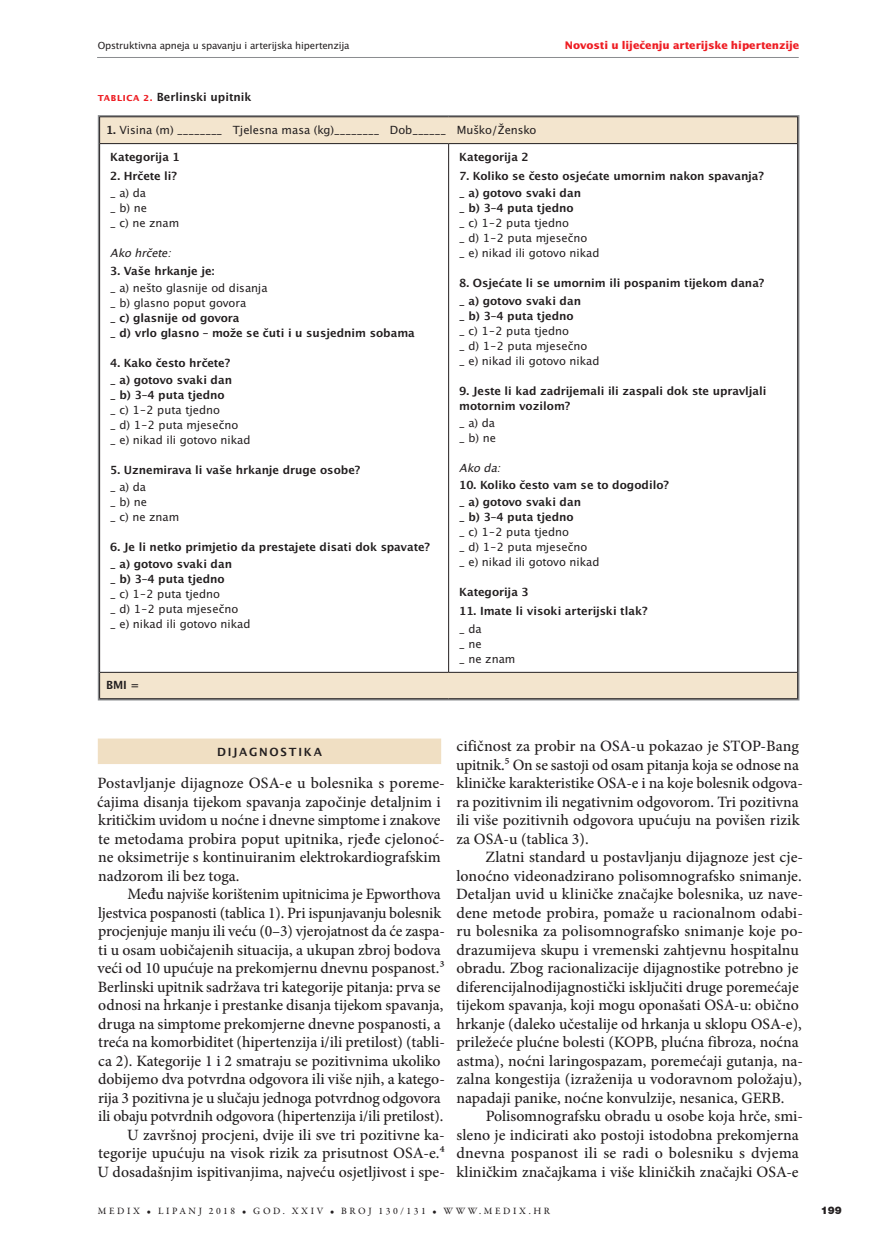
<style>
.page{position:relative;width:893px;height:1255px;background:#fff}
.page>*{position:absolute;margin:0;border:0;box-sizing:border-box;transform-origin:0 0}
.cl_NORMAL{font:500 15.75px/18.5px "Minion Pro";color:#231f20}
.cl_1__odlomak{font:500 15.75px/18.5px "Minion Pro";color:#231f20}
.tb_Podaci{font:11.25px/15px "Lucida San Dem";color:#231f20}
.tb_Podaci-2{font:11.25px "Lucida San Rom";color:#231f20}
.sl_sh_Naslov{font:11.25px "Lucida San Dem";color:#231f20}
.tb_Podaci-3{font:11.25px "Lucida San Rom Ita";letter-spacing:-.02em;color:#231f20}
.cl_Cjelina_1_red{font:11.25px "Lucida San Dem";letter-spacing:.155em;color:#231f20}
.t1{font:700 10.5px "Lucida San";color:#ee1d23}
.t2{font:900 10.5px "Helvetica Neue LT Pro";color:#231f20}
.t3{font:9.75px "Lucida San Rom";letter-spacing:-.015em;color:#231f20}
.t4{font:500 9.75px "Garamond Premr Pro";letter-spacing:.27em;color:#231f20}
.s1{font-family:"Lucida San";font-weight:700;font-size:8.25px;color:#ee1d23}
.s2{font-family:"Lucida San Dem"}
</style>
<div class="page">
<hr style="left:97px;top:57px;width:702px;height:1px;background:#8a8c8f">
<div style="left:98px;top:738px;width:343px;height:26px;background:#f0dfc3"></div>
<svg style="left:100px;top:117px;width:697px;height:581px"></svg>
<hr style="left:99px;top:116px;width:350px;height:1px;background:#231f20">
<svg style="left:99px;top:117px;width:1px;height:26px"></svg>
<hr style="left:449px;top:116px;width:349px;height:1px;background:#231f20">
<svg style="left:797px;top:117px;width:1px;height:26px"></svg>
<hr style="left:99px;top:143px;width:350px;height:1px;background:#231f20">
<hr style="left:99px;top:144px;width:1px;height:528px;background:#231f20">
<hr style="left:449px;top:143px;width:349px;height:1px;background:#231f20">
<hr style="left:448px;top:144px;width:1px;height:528px;background:#231f20">
<hr style="left:797px;top:144px;width:1px;height:528px;background:#231f20">
<hr style="left:99px;top:672px;width:350px;height:1px;background:#231f20">
<svg style="left:99px;top:672px;width:1px;height:26px"></svg>
<hr style="left:449px;top:672px;width:349px;height:1px;background:#231f20">
<svg style="left:797px;top:672px;width:1px;height:26px"></svg>
<hr style="left:99px;top:698px;width:350px;height:1px;background:#231f20">
<hr style="left:449px;top:698px;width:349px;height:1px;background:#231f20">
<p class="t3" style="left:98px;top:39px;width:253px">Opstruktivna apneja u spavanju i arterijska hipertenzija</p>
<p class="t1" style="left:565px;top:38px;width:236px">Novosti u liječenju arterijske hipertenzije</p>
<p class="sl_sh_Naslov" style="left:98px;top:90px;width:155px"><span class="s1">TABLICA 2.</span> Berlinski upitnik</p>
<p class="tb_Podaci-2" style="left:106px;top:123px;width:432px"><span class="s2">1.</span> Visina (m) ________ Tjelesna masa (kg)________ Dob______ Muško/Žensko</p>
<p class="tb_Podaci" style="left:110px;top:150px;width:71px">Kategorija 1</p>
<p class="tb_Podaci" style="left:110px;top:169px;width:68px">2. Hrčete li?</p>
<p class="tb_Podaci-2" style="left:110px;top:186px;width:37px">_ a) da</p>
<p class="tb_Podaci-2" style="left:110px;top:201px;width:38px">_ b) ne</p>
<p class="tb_Podaci-2" style="left:110px;top:216px;width:71px">_ c) ne znam</p>
<p class="tb_Podaci-3" style="left:110px;top:246px;width:62px">Ako hrčete:</p>
<p class="tb_Podaci" style="left:110px;top:264px;width:106px">3. Vaše hrkanje je:</p>
<p class="tb_Podaci-2" style="left:110px;top:280px;width:159px">_ a) nešto glasnije od disanja</p>
<p class="tb_Podaci-2" style="left:110px;top:295px;width:138px">_ b) glasno poput govora</p>
<p class="tb_Podaci" style="left:110px;top:311px;width:131px">_ c) glasnije od govora</p>
<p class="tb_Podaci" style="left:110px;top:326px;width:306px">_ d) vrlo glasno – može se čuti i u susjednim sobama</p>
<p class="tb_Podaci" style="left:110px;top:356px;width:122px">4. Kako često hrčete?</p>
<p class="tb_Podaci" style="left:110px;top:373px;width:123px">_ a) gotovo svaki dan</p>
<p class="tb_Podaci" style="left:110px;top:388px;width:116px">_ b) 3–4 puta tjedno</p>
<p class="tb_Podaci-2" style="left:110px;top:403px;width:111px">_ c) 1–2 puta tjedno</p>
<p class="tb_Podaci-2" style="left:110px;top:418px;width:130px">_ d) 1–2 puta mjesečno</p>
<p class="tb_Podaci-2" style="left:110px;top:433px;width:142px">_ e) nikad ili gotovo nikad</p>
<p class="tb_Podaci" style="left:110px;top:463px;width:252px">5. Uznemirava li vaše hrkanje druge osobe?</p>
<p class="tb_Podaci-2" style="left:110px;top:480px;width:37px">_ a) da</p>
<p class="tb_Podaci-2" style="left:110px;top:495px;width:38px">_ b) ne</p>
<p class="tb_Podaci-2" style="left:110px;top:510px;width:71px">_ c) ne znam</p>
<p class="tb_Podaci" style="left:110px;top:540px;width:321px">6. Je li netko primjetio da prestajete disati dok spavate?</p>
<p class="tb_Podaci" style="left:110px;top:557px;width:123px">_ a) gotovo svaki dan</p>
<p class="tb_Podaci" style="left:110px;top:572px;width:116px">_ b) 3–4 puta tjedno</p>
<p class="tb_Podaci-2" style="left:110px;top:587px;width:111px">_ c) 1–2 puta tjedno</p>
<p class="tb_Podaci-2" style="left:110px;top:602px;width:130px">_ d) 1–2 puta mjesečno</p>
<p class="tb_Podaci-2" style="left:110px;top:617px;width:142px">_ e) nikad ili gotovo nikad</p>
<p class="tb_Podaci" style="left:459px;top:150px;width:71px">Kategorija 2</p>
<p class="tb_Podaci" style="left:459px;top:169px;width:306px">7. Koliko se često osjećate umornim nakon spavanja?</p>
<p class="tb_Podaci" style="left:459px;top:187px;width:123px">_ a) gotovo svaki dan</p>
<p class="tb_Podaci" style="left:459px;top:202px;width:116px">_ b) 3–4 puta tjedno</p>
<p class="tb_Podaci-2" style="left:459px;top:216px;width:111px">_ c) 1–2 puta tjedno</p>
<p class="tb_Podaci-2" style="left:459px;top:231px;width:130px">_ d) 1–2 puta mjesečno</p>
<p class="tb_Podaci-2" style="left:459px;top:246px;width:142px">_ e) nikad ili gotovo nikad</p>
<p class="tb_Podaci" style="left:459px;top:277px;width:307px">8. Osjećate li se umornim ili pospanim tijekom dana?</p>
<p class="tb_Podaci" style="left:459px;top:294px;width:123px">_ a) gotovo svaki dan</p>
<p class="tb_Podaci" style="left:459px;top:309px;width:116px">_ b) 3–4 puta tjedno</p>
<p class="tb_Podaci-2" style="left:459px;top:323px;width:111px">_ c) 1–2 puta tjedno</p>
<p class="tb_Podaci-2" style="left:459px;top:338px;width:130px">_ d) 1–2 puta mjesečno</p>
<p class="tb_Podaci-2" style="left:459px;top:353px;width:142px">_ e) nikad ili gotovo nikad</p>
<p class="tb_Podaci" style="left:459px;top:384px;width:309px">9. Jeste li kad zadrijemali ili zaspali dok ste upravljali motornim vozilom?</p>
<p class="tb_Podaci-2" style="left:459px;top:415px;width:37px">_ a) da</p>
<p class="tb_Podaci-2" style="left:459px;top:430px;width:38px">_ b) ne</p>
<p class="tb_Podaci-3" style="left:459px;top:460px;width:43px">Ako da:</p>
<p class="tb_Podaci" style="left:459px;top:478px;width:211px">10. Koliko često vam se to dogodilo?</p>
<p class="tb_Podaci" style="left:459px;top:495px;width:123px">_ a) gotovo svaki dan</p>
<p class="tb_Podaci" style="left:459px;top:510px;width:116px">_ b) 3–4 puta tjedno</p>
<p class="tb_Podaci-2" style="left:459px;top:525px;width:111px">_ c) 1–2 puta tjedno</p>
<p class="tb_Podaci-2" style="left:459px;top:540px;width:130px">_ d) 1–2 puta mjesečno</p>
<p class="tb_Podaci-2" style="left:459px;top:555px;width:142px">_ e) nikad ili gotovo nikad</p>
<p class="tb_Podaci" style="left:459px;top:585px;width:71px">Kategorija 3</p>
<p class="tb_Podaci" style="left:459px;top:604px;width:190px">11. Imate li visoki arterijski tlak?</p>
<p class="tb_Podaci-2" style="left:459px;top:621px;width:24px">_ da</p>
<p class="tb_Podaci-2" style="left:459px;top:636px;width:24px">_ ne</p>
<p class="tb_Podaci-2" style="left:459px;top:651px;width:58px">_ ne znam</p>
<p class="tb_Podaci" style="left:106px;top:678px;width:35px">BMI =</p>
<p class="cl_Cjelina_1_red" style="left:217px;top:744px;width:107px">DIJAGNOSTIKA</p>
<p class="cl_1__odlomak" style="left:97px;top:774px;width:349px">Postavljanje dijagnoze OSA-e u bolesnika s poreme&shy;ćajima disanja tijekom spavanja započinje detaljnim i kritičkim uvidom u noćne i dnevne simptome i znakove te metodama probira poput upitnika, rjeđe cjelonoć&shy;ne oksimetrije s kontinuiranim elektrokardiografskim nadzorom ili bez toga.</p>
<p class="cl_NORMAL" style="left:98px;top:885px;width:349px;text-indent:30px">Među najviše korištenim upitnicima je Epworthova ljestvica pospanosti (tablica 1). Pri ispunjavanju bolesnik procjenjuje manju ili veću (0–3) vjerojatnost da će zaspa&shy;ti u osam uobičajenih situacija, a ukupan zbroj bodova veći od 10 upućuje na prekomjernu dnevnu pospanost.3<br>Berlinski upitnik sadržava tri kategorije pitanja: prva se odnosi na hrkanje i prestanke disanja tijekom spavanja, druga na simptome prekomjerne dnevne pospanosti, a treća na komorbiditet (hipertenzija i/ili pretilost) (tabli&shy;ca 2). Kategorije 1 i 2 smatraju se pozitivnima ukoliko dobijemo dva potvrdna odgovora ili više njih, a katego&shy;rija 3 pozitivna je u slučaju jednoga potvrdnog odgovora ili obaju potvrdnih odgovora (hipertenzija i/ili pretilost).</p>
<p class="cl_NORMAL" style="left:97px;top:1125px;width:349px;text-align:justify;text-indent:30px">U završnoj procjeni, dvije ili sve tri pozitivne ka&shy;tegorije upućuju na visok rizik za prisutnost OSA-e.4<br>U dosadašnjim ispitivanjima, najveću osjetljivost i spe-</p>
<p class="cl_NORMAL" style="left:456px;top:737px;width:348px">cifičnost za probir na OSA-u pokazao je STOP-Bang upitnik.5 On se sastoji od osam pitanja koja se odnose na kliničke karakteristike OSA-e i na koje bolesnik odgova&shy;ra pozitivnim ili negativnim odgovorom. Tri pozitivna ili više pozitivnih odgovora upućuju na povišen rizik za OSA-u (tablica 3).</p>
<p class="cl_NORMAL" style="left:456px;top:848px;width:349px;text-indent:30px">Zlatni standard u postavljanju dijagnoze jest cje&shy;lonoćno videonadzirano polisomnografsko snimanje.<br>Detaljan uvid u kliničke značajke bolesnika, uz nave&shy;dene metode probira, pomaže u racionalnom odabi&shy;ru bolesnika za polisomnografsko snimanje koje po&shy;drazumijeva skupu i vremenski zahtjevnu hospitalnu obradu. Zbog racionalizacije dijagnostike potrebno je diferencijalnodijagnostički isključiti druge poremećaje tijekom spavanja, koji mogu oponašati OSA-u: obično hrkanje (daleko učestalije od hrkanja u sklopu OSA-e), priležeće plućne bolesti (KOPB, plućna fibroza, noćna astma), noćni laringospazam, poremećaji gutanja, na&shy;zalna kongestija (izraženija u vodoravnom položaju), napadaji panike, noćne konvulzije, nesanica, GERB.</p>
<p class="cl_NORMAL" style="left:456px;top:1107px;width:348px;text-indent:29px">Polisomnografsku obradu u osobe koja hrče, smi&shy;sleno je indicirati ako postoji istodobna prekomjerna dnevna pospanost ili se radi o bolesniku s dvjema kliničkim značajkama i više kliničkih značajki OSA-e</p>
<p class="t4" style="left:98px;top:1204px;width:454px">MEDIX • LIPANJ 2018 • GOD. XXIV • BROJ 130/131 • WWW.MEDIX.HR</p>
<p class="t2" style="left:821px;top:1203px;width:23px">199</p>
</div>
